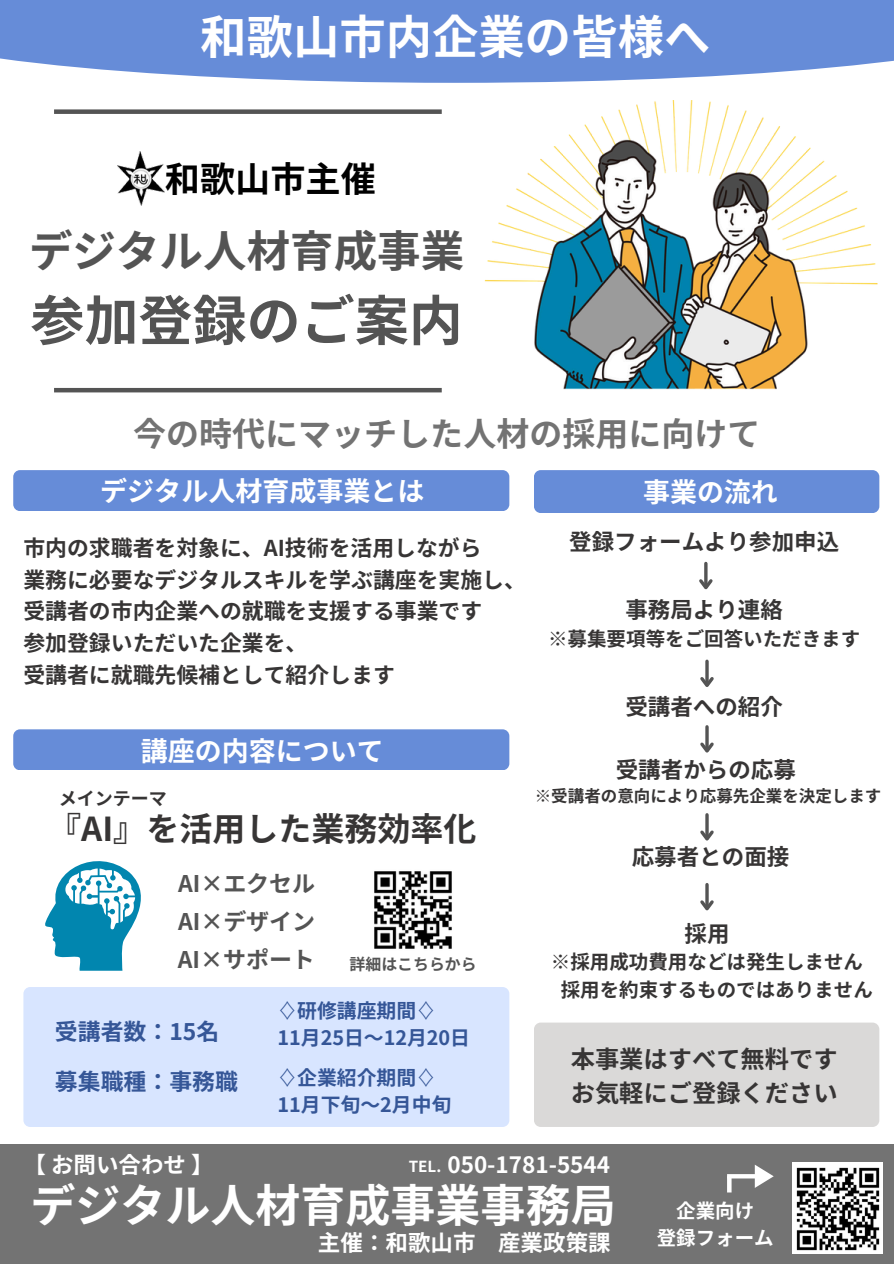
<style>
.page{position:relative;width:894px;height:1264px;background:#fff}
.page>*{position:absolute;margin:0;border:0;box-sizing:border-box;transform-origin:0 0}
.t1{font:700 54px "Noto Sans JP";color:#545454}
.t2{font:700 46.35px "Noto Sans JP";color:#fff}
.t3{font:700 45px "Noto Sans JP";color:#fff}
.t4{font:700 43.5px "Noto Sans JP";color:#545454}
.t5{font:700 35.1px "Noto Sans JP";color:#000}
.t6{font:700 33px "Noto Sans JP";color:#737373}
.t7{font:700 33px "Noto Sans JP";color:#373535}
.t8{font:700 27px "Noto Sans JP";color:#fff}
.t9{font:700 24.3px/33.8px "Noto Sans JP";color:#373535}
.t10{font:700 22.95px "Noto Sans JP";color:#545454}
.t11{font:700 22.95px "Noto Sans JP";color:#355697}
.t12{font:700 22.5px "Noto Sans JP";color:#373535}
.t13{font:700 22.5px "Noto Sans JP";color:#fff}
.t14{font:700 21.9px/31.7px "Noto Sans JP";color:#373535}
.t15{font:700 19.8px "Noto Sans JP";color:#355697}
.t16{font:700 19.5px "Noto Sans JP";color:#373535}
.t17{font:700 19.5px "Noto Sans JP";color:#fff}
.t18{font:700 18px "Noto Sans JP";color:#373535}
.t19{font:700 16.5px "Noto Sans JP";color:#373535}
.t20{font:700 15.9px "Noto Sans JP";color:#545454}
.t21{font:700 15.15px "Noto Sans JP";color:#fff}
</style>
<div class="page">
<div style="left:0;top:0;width:893px;height:83px;background:#668cd8"></div>
<div style="left:0;top:1143px;width:893px;height:120px;background:#737373"></div>
<div style="left:54px;top:109px;width:387px;height:5px;background:#545454"></div>
<hr style="left:54px;top:388px;width:387px;height:4px;background:#545454">
<img style="left:484px;top:100px;width:394px;height:290px">
<img style="left:117px;top:151px;width:48px;height:54px">
<div style="left:13px;top:470px;width:496px;height:41px;background:#668cd8;border-radius:7px"></div>
<svg style="left:45px;top:861px;width:96px;height:109px"></svg>
<svg style="left:727px;top:1165px;width:46px;height:22px"></svg>
<div style="left:726px;top:1176px;width:5px;height:16px;background:#fff"></div>
<div style="left:23px;top:987px;width:486px;height:139px;background:#d8e5ff;border-radius:7px"></div>
<div style="left:534px;top:470px;width:345px;height:43px;background:#668cd8;border-radius:7px"></div>
<hr style="left:704px;top:563px;width:3px;height:23px;background:#545454">
<svg style="left:699px;top:576px;width:14px;height:14px"></svg>
<hr style="left:705px;top:661px;width:3px;height:23px;background:#545454">
<svg style="left:700px;top:674px;width:14px;height:13px"></svg>
<hr style="left:705px;top:814px;width:3px;height:24px;background:#545454">
<svg style="left:700px;top:827px;width:14px;height:14px"></svg>
<hr style="left:705px;top:884px;width:3px;height:23px;background:#545454">
<svg style="left:700px;top:897px;width:14px;height:14px"></svg>
<div style="left:534px;top:1022px;width:345px;height:104px;background:#dad9d8;border-radius:7px"></div>
<div style="left:13px;top:729px;width:496px;height:41px;background:#668cd8;border-radius:7px"></div>
<img style="left:374px;top:871px;width:78px;height:78px">
<img style="left:792px;top:1162px;width:90px;height:90px">
<hr style="left:705px;top:726px;width:3px;height:24px;background:#545454">
<svg style="left:700px;top:739px;width:14px;height:14px"></svg>
<p class="t2" style="left:200px;top:0;width:511px">和歌山市内企業の皆様へ</p>
<h3 class="t5" style="left:165px;top:151px;width:212px">和歌山市主催</h3>
<h1 class="t4" style="left:29px;top:217px;width:436px">デジタル人材育成事業</h1>
<h1 class="t1" style="left:30px;top:278px;width:434px">参加登録のご案内</h1>
<p class="t6" style="left:133px;top:408px;width:628px">今の時代にマッチした人材の採用に向けて</p>
<p class="t8" style="left:100px;top:470px;width:325px">デジタル人材育成事業とは</p>
<h6 class="t14" style="left:23px;top:531px;width:504px">市内の求職者を対象に、AI技術を活用しながら<br>業務に必要なデジタルスキルを学ぶ講座を実施し、受講者の市内企業への就職を支援する事業です<br>参加登録いただいた企業を、<br>受講者に就職先候補として紹介します</h6>
<p class="t8" style="left:141px;top:729px;width:244px">講座の内容について</p>
<h6 class="t18" style="left:59px;top:783px;width:110px">メインテーマ</h6>
<p class="t7" style="left:48px;top:802px;width:429px">『AI』を活用した業務効率化</p>
<h6 class="t10" style="left:178px;top:865px;width:139px">AI×エクセル</h6>
<p class="t10" style="left:178px;top:903px;width:139px">AI×デザイン</p>
<h6 class="t10" style="left:178px;top:941px;width:139px">AI×サポート</h6>
<h1 class="t20" style="left:349px;top:952px;width:128px">詳細はこちらから</h1>
<h5 class="t11" style="left:55px;top:1013px;width:166px">受講者数：15名</h5>
<h4 class="t11" style="left:55px;top:1063px;width:185px">募集職種：事務職</h4>
<p class="t15" style="left:277px;top:995px;width:160px">♢研修講座期間♢</p>
<h3 class="t15" style="left:277px;top:1022px;width:188px">11月 25日〜12月 20日</h3>
<h4 class="t15" style="left:277px;top:1061px;width:160px">♢企業紹介期間♢</h4>
<h4 class="t15" style="left:277px;top:1088px;width:175px">11月下旬〜2月中旬</h4>
<p class="t8" style="left:642px;top:471px;width:136px">事業の流れ</p>
<p class="t12" style="left:569px;top:524px;width:271px">登録フォームより参加申込</p>
<h6 class="t12" style="left:625px;top:591px;width:159px">事務局より連絡</h6>
<h6 class="t16" style="left:548px;top:623px;width:313px">※募集要項等をご回答いただきます</h6>
<p class="t12" style="left:625px;top:689px;width:159px">受講者への紹介</p>
<h6 class="t12" style="left:615px;top:752px;width:181px">受講者からの応募</h6>
<h6 class="t19" style="left:534px;top:782px;width:348px">※受講者の意向により応募先企業を決定します</h6>
<p class="t12" style="left:631px;top:839px;width:159px">応募者との面接</p>
<h6 class="t12" style="left:684px;top:916px;width:44px">採用</h6>
<p class="t16" style="left:550px;top:946px;width:313px">※採用成功費用などは発生しません</p>
<h6 class="t16" style="left:560px;top:974px;width:313px">採用を約束するものではありません</h6>
<h6 class="t9" style="left:570px;top:1040px;width:268px">本事業はすべて無料ですお気軽にご登録ください</h6>
<h5 class="t13" style="left:23px;top:1146px;width:192px">【お問い合わせ】</h5>
<h5 class="t21" style="left:408px;top:1154px;width:34px">TEL.</h5>
<h5 class="t13" style="left:447px;top:1146px;width:164px">050-1781-5544</h5>
<p class="t3" style="left:30px;top:1169px;width:586px">デジタル人材育成事業事務局</p>
<p class="t13" style="left:318px;top:1225px;width:294px">主催：和歌山市 産業政策課</p>
<p class="t17" style="left:676px;top:1194px;width:79px">企業向け</p>
<h6 class="t17" style="left:656px;top:1221px;width:118px">登録フォーム</h6>
</div>
